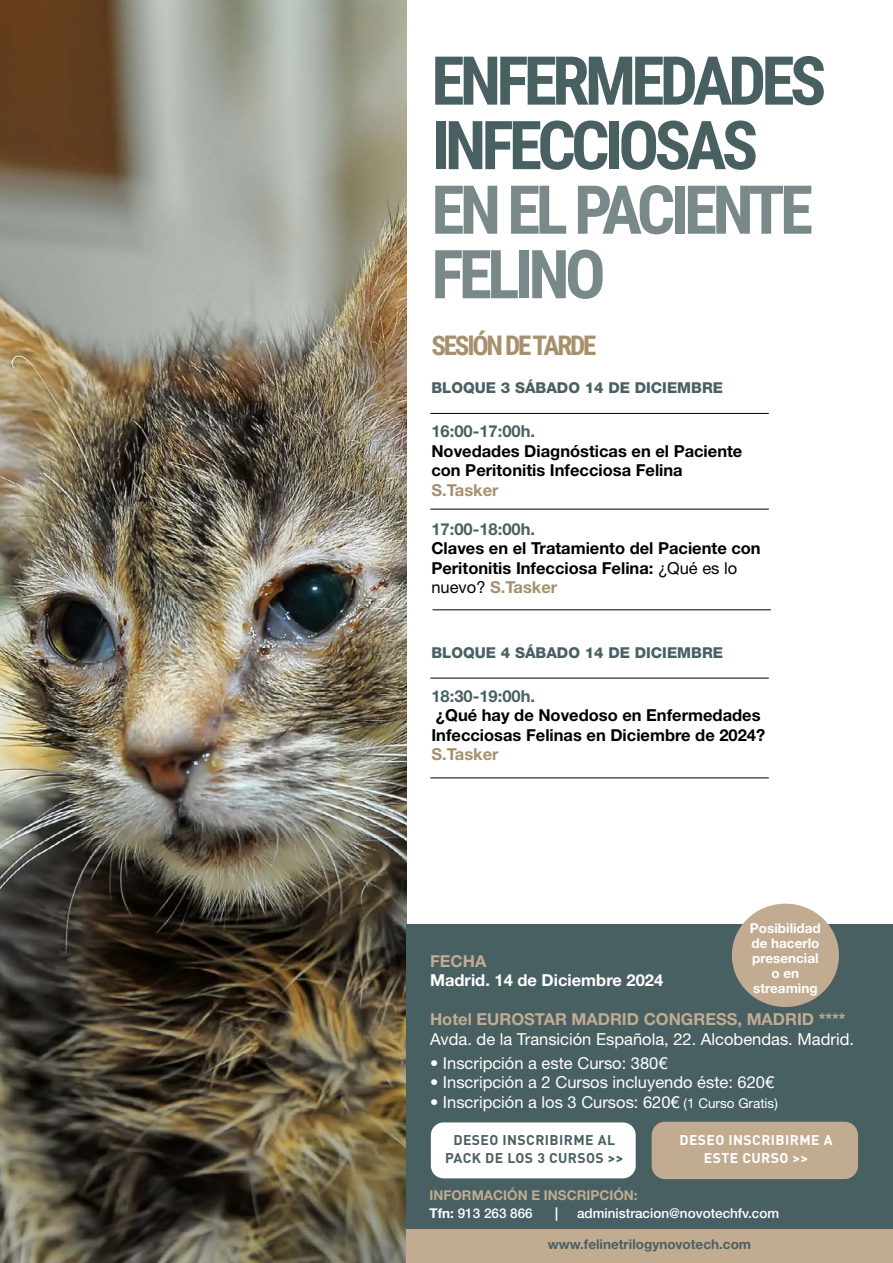
<style>
.page{position:relative;width:893px;height:1263px;background:#fff}
.page>*{position:absolute;margin:0;border:0;box-sizing:border-box;transform-origin:0 0}
.t1{font:700 67.5px/64.5px "Roboto Condensed";letter-spacing:-.07em;color:#496062}
.t2{font:700 67.5px/64.5px "Roboto Condensed";letter-spacing:-.07em;color:#79898a}
.t3{font:700 27px "Roboto Condensed";letter-spacing:-.08em;color:#a6906d}
.t4{font:700 16.5px/19.5px "Helvetica Neue LT Std";color:#000}
.t5{font:16.5px "Helvetica Neue LT Std";color:#fff}
.t6{font:700 16.5px "Helvetica Neue LT Std";color:#c2ac91}
.t7{font:700 16.5px "Helvetica Neue LT Std";color:#496062}
.t8{font:700 16.5px "Helvetica Neue LT Std";color:#fff}
.t9{font:700 16.5px "Helvetica Neue LT Std";color:#a6906d}
.t10{font:800 15px "Helvetica Neue LT Std";color:#496062}
.t11{font:700 13.95px/17.9px "DIN Pro";letter-spacing:.03em;color:#496062;text-align:center}
.t12{font:700 13.95px/17.9px "DIN Pro";letter-spacing:.03em;color:#fff;text-align:center}
.t13{font:700 13.5px/15px "Helvetica Neue LT Std";color:#fff;text-align:center}
.t14{font:700 13.5px/18px "Helvetica Neue LT Std";color:#c2ac91}
.t15{font:500 13.5px "Helvetica Neue LT Std";color:#fff}
.t16{font:700 13.5px "Helvetica Neue LT Std";color:#496062}
.s1{font-weight:400}
.s2{color:#a6906d}
.s3{font-weight:700}
.s4{font-size:13.5px}
.s5{color:#fff}
.s6{font-weight:500;color:#fff}
</style>
<div class="page">
<img style="left:0;top:0;width:406px;height:1263px">
<hr style="left:430px;top:413px;width:339px;height:1px;background:#000">
<hr style="left:432px;top:609px;width:339px;height:1px;background:#000">
<hr style="left:430px;top:509px;width:339px;height:1px;background:#000">
<hr style="left:430px;top:678px;width:339px;height:1px;background:#000">
<hr style="left:430px;top:777px;width:339px;height:1px;background:#000">
<div style="left:406px;top:924px;width:487px;height:87px;background:#496062"></div>
<div style="left:406px;top:1011px;width:487px;height:252px;background:#496062"></div>
<div style="left:430px;top:1122px;width:206px;height:57px;background:#fff;border-radius:13px"></div>
<div style="left:429px;top:1121px;width:208px;height:59px;border:2px solid #496062;border-radius:13px"></div>
<div style="left:652px;top:1122px;width:206px;height:57px;background:#c2ac91;border-radius:13px"></div>
<div style="left:732px;top:904px;width:107px;height:103px;background:#c2ac91;border-radius:50%"></div>
<div style="left:406px;top:1230px;width:487px;height:33px;background:#c2ac91"></div>
<h1 class="t1" style="left:431px;top:46px;width:396px">ENFERMEDADES<br>INFECCIOSAS</h1>
<h1 class="t2" style="left:431px;top:175px;width:383px">EN EL PACIENTE<br>FELINO</h1>
<h2 class="t3" style="left:431px;top:326px;width:167px">SESIÓN DE TARDE</h2>
<p class="t10" style="left:431px;top:379px;width:293px">BLOQUE 3 SÁBADO 14 DE DICIEMBRE</p>
<p class="t7" style="left:431px;top:421px;width:105px">16:00-17:00h.</p>
<p class="t4" style="left:431px;top:441px;width:313px">Novedades Diagnósticas en el Paciente con Peritonitis Infecciosa Felina</p>
<p class="t9" style="left:431px;top:479px;width:69px">S.Tasker</p>
<p class="t7" style="left:431px;top:518px;width:105px">17:00-18:00h.</p>
<p class="t4" style="left:431px;top:538px;width:331px">Claves en el Tratamiento del Paciente con<br>Peritonitis Infecciosa Felina: <span class="s1">¿Qué es lo nuevo?</span> <span class="s2">S.Tasker</span></p>
<p class="t10" style="left:431px;top:644px;width:293px">BLOQUE 4 SÁBADO 14 DE DICIEMBRE</p>
<p class="t7" style="left:431px;top:686px;width:105px">18:30-19:00h.</p>
<p class="t4" style="left:431px;top:705px;width:335px">¿Qué hay de Novedoso en Enfermedades<br>Infecciosas Felinas en Diciembre de 2024?</p>
<p class="t9" style="left:431px;top:744px;width:69px">S.Tasker</p>
<p class="t13" style="left:750px;top:920px;width:72px">Posibilidad de hacerlo presencial o en streaming</p>
<p class="t6" style="left:430px;top:951px;width:58px">FECHA</p>
<p class="t8" style="left:430px;top:970px;width:235px">Madrid. 14 de Diciembre 2024</p>
<p class="t6" style="left:430px;top:1009px;width:417px">Hotel EUROSTAR MADRID CONGRESS, MADRID ****</p>
<p class="t5" style="left:430px;top:1029px;width:425px">Avda. de la Transición Española, 22. Alcobendas. Madrid.</p>
<p class="t5" style="left:430px;top:1053px;width:239px"><span class="s3">•</span> Inscripción a este Curso: 380€</p>
<p class="t5" style="left:430px;top:1072px;width:346px"><span class="s3">•</span> Inscripción a 2 Cursos incluyendo éste: 620€</p>
<p class="t5" style="left:430px;top:1092px;width:349px"><span class="s3">•</span> Inscripción a los 3 Cursos: 620€ <span class="s4">(1 Curso Gratis)</span></p>
<p class="t11" style="left:445px;top:1130px;width:180px">DESEO INSCRIBIRME AL<br>PACK DE LOS 3 CURSOS &gt;&gt;</p>
<p class="t12" style="left:679px;top:1130px;width:155px">DESEO INSCRIBIRME A<br>ESTE CURSO &gt;&gt;</p>
<p class="t14" style="left:429px;top:1185px;width:210px">INFORMACIÓN E INSCRIPCIÓN:<br><span class="s5">Tfn:</span> <span class="s6">913 263 866</span></p>
<p class="t13" style="left:555px;top:1205px;width:5px">|</p>
<p class="t15" style="left:577px;top:1205px;width:204px">administracion@novotechfv.com</p>
<p class="t16" style="left:548px;top:1236px;width:205px">www.felinetrilogynovotech.com</p>
</div>
